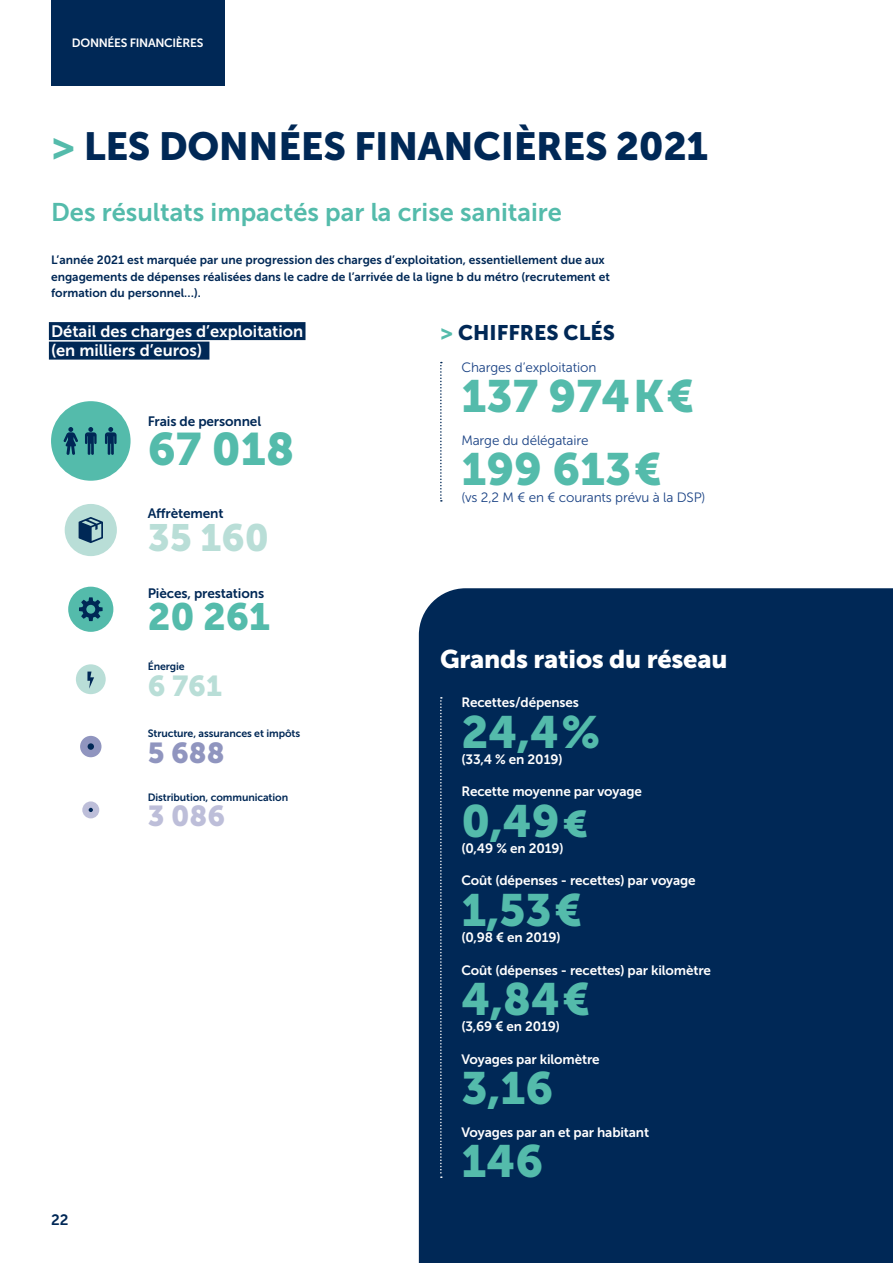
<style>
.page{position:relative;width:893px;height:1263px;background:#fff}
.page>*{position:absolute;margin:0;border:0;box-sizing:border-box;transform-origin:0 0}
.t1{font:45.3px "Museo Sans 900";color:#54bbab}
.t2{font:45px "Museo Sans 900";color:#54bbab}
.t3{font:39px "Museo Sans 900";letter-spacing:-.01em;color:#002856}
.t4{font:37.8px "Museo Sans 900";color:#b9ded7}
.t5{font:37.8px "Museo Sans 900";color:#54bbab}
.t6{font:28.65px "Museo Sans 900";color:#b9ded7}
.t7{font:28.65px "Museo Sans 900";color:#9095bf}
.t8{font:28.65px "Museo Sans 900";color:#bdbed9}
.t9{font:25.5px "Museo Sans 700";color:#54bbab}
.t10{font:25.5px "Museo Sans 900";letter-spacing:-.01em;color:#fff}
.t11{font:21px "Museo Sans 900";color:#002856}
.t12{font:16.5px/19.5px "Museo Sans 700";color:#fff}
.t13{font:15px "Museo Sans 700";color:#002856}
.t14{font:13.65px "Museo Sans 700";letter-spacing:-.01em;color:#002856}
.t15{font:13.5px "Museo Sans 700";letter-spacing:-.01em;color:#fff}
.t16{font:13.5px "Museo Sans 300";letter-spacing:-.01em;color:#1b4385}
.t17{font:12px/16.5px "Museo Sans 700";color:#002856}
.t18{font:12px "Museo Sans 700";letter-spacing:-.025em;color:#fff}
.t19{font:10.65px "Museo Sans 700";letter-spacing:-.01em;color:#002856}
.s1{color:#54bbab}
.s2{color:#002856}
</style>
<div class="page">
<div style="left:419px;top:588px;width:474px;height:675px;background:#002856"></div>
<svg style="left:440px;top:697px;width:2px;height:481px"></svg>
<div style="left:49px;top:322px;width:256px;height:18px;background:#002856"></div>
<div style="left:49px;top:342px;width:160px;height:18px;background:#002856"></div>
<div style="left:51px;top:401px;width:80px;height:80px;background:#54bbab;border-radius:50%"></div>
<svg style="left:85px;top:427px;width:12px;height:28px"></svg>
<svg style="left:105px;top:427px;width:12px;height:28px"></svg>
<svg style="left:63px;top:427px;width:15px;height:28px"></svg>
<div style="left:76px;top:664px;width:30px;height:30px;background:#b9ded7;border-radius:50%"></div>
<svg style="left:87px;top:671px;width:7px;height:18px"></svg>
<div style="left:65px;top:504px;width:52px;height:52px;background:#b9ded7;border-radius:50%"></div>
<svg style="left:79px;top:517px;width:24px;height:26px"></svg>
<div style="left:68px;top:587px;width:45px;height:45px;background:#54bbab;border-radius:50%"></div>
<svg style="left:79px;top:597px;width:24px;height:24px"></svg>
<div style="left:86px;top:605px;width:9px;height:9px;background:#54bbab;border-radius:50%"></div>
<div style="left:80px;top:736px;width:21px;height:21px;background:#9095bf;border-radius:50%"></div>
<div style="left:88px;top:743px;width:6px;height:7px;background:#002856;border-radius:50%"></div>
<div style="left:82px;top:801px;width:17px;height:17px;background:#bdbed9;border-radius:50%"></div>
<svg style="left:89px;top:808px;width:4px;height:4px"></svg>
<div style="left:51px;top:0;width:173px;height:85px;background:#002856"></div>
<svg style="left:440px;top:362px;width:2px;height:140px"></svg>
<p class="t18" style="left:72px;top:36px;width:133px">DONNÉES FINANCIÈRES</p>
<h3 class="t3" style="left:51px;top:125px;width:659px"><span class="s1">&gt;</span> LES DONNÉES FINANCIÈRES 2021</h3>
<h3 class="t9" style="left:51px;top:198px;width:513px">Des résultats impactés par la crise sanitaire</h3>
<p class="t17" style="left:51px;top:252px;width:560px">L’année 2021 est marquée par une progression des charges d’exploitation, essentiellement due aux engagements de dépenses réalisées dans le cadre de l’arrivée de la ligne b du métro (recrutement et formation du personnel…).</p>
<p class="t12" style="left:51px;top:321px;width:254px">Détail des charges d’exploitation (en milliers d’euros)<span class="s2">)</span></p>
<p class="t14" style="left:148px;top:414px;width:115px">Frais de personnel</p>
<h1 class="t1" style="left:148px;top:423px;width:148px">67 018</h1>
<p class="t14" style="left:148px;top:506px;width:77px">Affrètement</p>
<h3 class="t4" style="left:148px;top:516px;width:123px">35 160</h3>
<p class="t14" style="left:148px;top:585px;width:118px">Pièces, prestations</p>
<h3 class="t5" style="left:148px;top:595px;width:124px">20 261</h3>
<p class="t19" style="left:148px;top:661px;width:39px">Énergie</p>
<h3 class="t6" style="left:148px;top:670px;width:76px">6 761</h3>
<p class="t19" style="left:148px;top:728px;width:154px">Structure, assurances et impôts</p>
<h3 class="t7" style="left:148px;top:737px;width:78px">5 688</h3>
<p class="t19" style="left:148px;top:791px;width:142px">Distribution, communication</p>
<h3 class="t8" style="left:148px;top:800px;width:79px">3 086</h3>
<p class="t13" style="left:51px;top:1211px;width:19px">22</p>
<h3 class="t11" style="left:440px;top:321px;width:176px"><span class="s1">&gt;</span> CHIFFRES CLÉS</h3>
<p class="t16" style="left:461px;top:360px;width:136px">Charges d’exploitation</p>
<h2 class="t2" style="left:461px;top:371px;width:234px">137 974K€</h2>
<p class="t16" style="left:461px;top:433px;width:129px">Marge du délégataire</p>
<h2 class="t2" style="left:461px;top:444px;width:201px">199 613€</h2>
<p class="t16" style="left:461px;top:490px;width:246px">(vs 2,2 M € en € courants prévu à la DSP)</p>
<h3 class="t10" style="left:440px;top:644px;width:289px">Grands ratios du réseau</h3>
<p class="t15" style="left:461px;top:695px;width:119px">Recettes/dépenses</p>
<h2 class="t2" style="left:461px;top:706px;width:140px">24,4%</h2>
<p class="t15" style="left:461px;top:752px;width:103px">(33,4 % en 2019)</p>
<p class="t15" style="left:461px;top:784px;width:182px">Recette moyenne par voyage</p>
<h2 class="t2" style="left:461px;top:795px;width:129px">0,49€</h2>
<p class="t15" style="left:461px;top:841px;width:104px">(0,49 % en 2019)</p>
<p class="t15" style="left:461px;top:873px;width:236px">Coût (dépenses - recettes) par voyage</p>
<h2 class="t2" style="left:461px;top:885px;width:122px">1,53€</h2>
<p class="t15" style="left:461px;top:930px;width:101px">(0,98 € en 2019)</p>
<p class="t15" style="left:461px;top:962px;width:251px">Coût (dépenses - recettes) par kilomètre</p>
<h2 class="t2" style="left:461px;top:974px;width:130px">4,84€</h2>
<p class="t15" style="left:461px;top:1019px;width:100px">(3,69 € en 2019)</p>
<p class="t15" style="left:461px;top:1051px;width:140px">Voyages par kilomètre</p>
<h2 class="t2" style="left:461px;top:1063px;width:93px">3,16</h2>
<p class="t15" style="left:461px;top:1124px;width:189px">Voyages par an et par habitant</p>
<h2 class="t2" style="left:461px;top:1136px;width:83px">146</h2>
</div>
